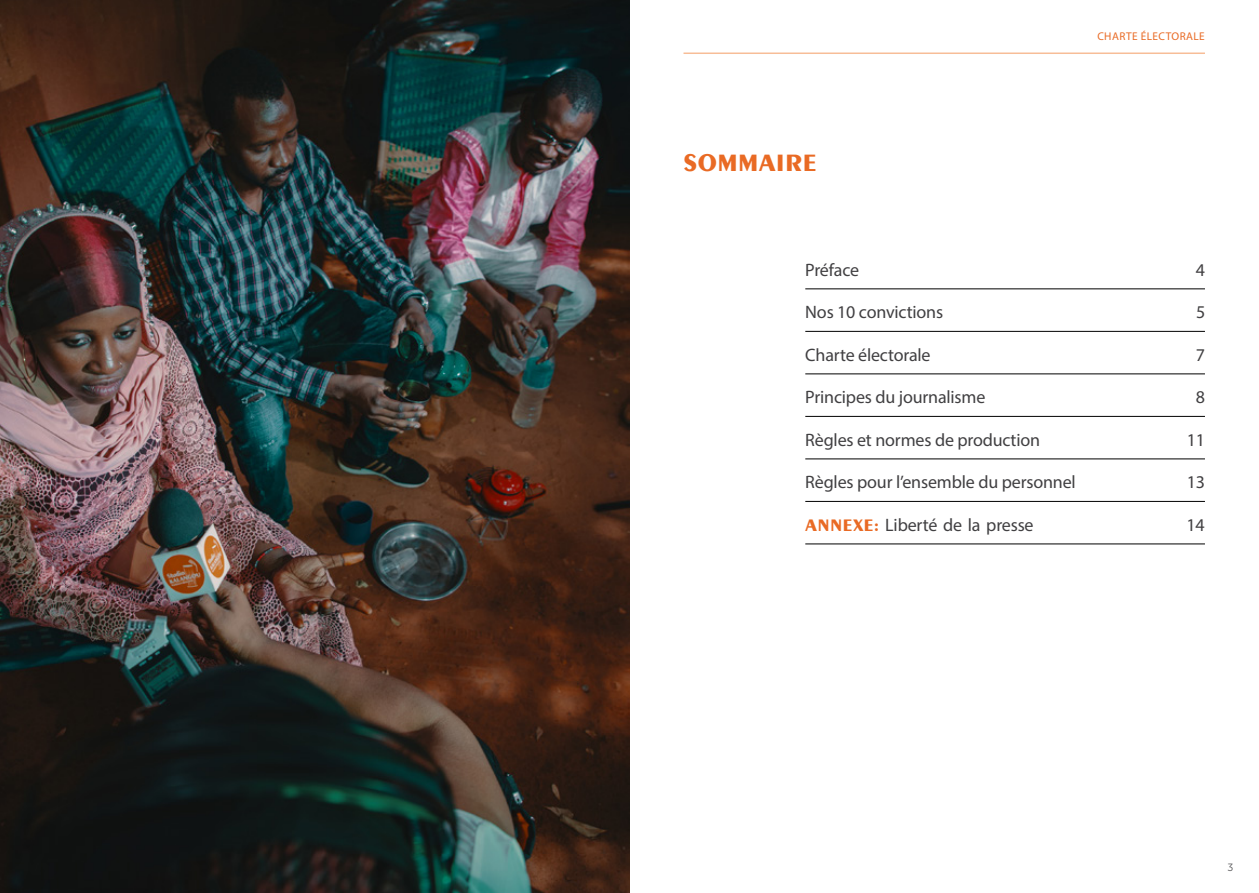
<style>
.page{position:relative;width:1259px;height:893px;background:#fff}
.page>*{position:absolute;margin:0;border:0;box-sizing:border-box;transform-origin:0 0}
.t1{font:700 25.5px "Peignot";letter-spacing:.01em;color:#e96a24}
.t2{font:18px "Myriad Pro";letter-spacing:-.01em;color:#414042}
.t3{font:11.25px "Myriad Pro";letter-spacing:.04em;color:#e96a24}
.t4{font:10.5px "Museo Sans 300";color:#4d4d4f}
.s1{font-family:"Peignot";font-weight:700;color:#e96a24}
</style>
<div class="page">
<hr style="left:683px;top:53px;width:522px;height:1px;background:#f7bd97">
<hr style="left:805px;top:288px;width:400px;height:1px;background:#000">
<hr style="left:805px;top:331px;width:400px;height:1px;background:#000">
<hr style="left:805px;top:373px;width:400px;height:1px;background:#000">
<hr style="left:805px;top:416px;width:400px;height:1px;background:#000">
<hr style="left:805px;top:458px;width:400px;height:1px;background:#000">
<hr style="left:805px;top:501px;width:400px;height:1px;background:#000">
<hr style="left:805px;top:544px;width:400px;height:1px;background:#000">
<img style="left:0;top:0;width:629px;height:893px">
<h1 class="t1" style="left:683px;top:148px;width:135px">SOMMAIRE</h1>
<p class="t3" style="left:1097px;top:29px;width:109px">CHARTE ÉLECTORALE</p>
<p class="t2" style="left:805px;top:259px;width:55px">Préface</p>
<p class="t2" style="left:1195px;top:259px;width:11px">4</p>
<p class="t2" style="left:805px;top:301px;width:139px">Nos 10 convictions</p>
<p class="t2" style="left:1196px;top:301px;width:11px">5</p>
<p class="t2" style="left:805px;top:344px;width:127px">Charte électorale</p>
<p class="t2" style="left:1196px;top:344px;width:11px">7</p>
<p class="t2" style="left:805px;top:386px;width:182px">Principes du journalisme</p>
<p class="t2" style="left:1196px;top:386px;width:11px">8</p>
<p class="t2" style="left:805px;top:429px;width:236px">Règles et normes de production</p>
<p class="t2" style="left:1187px;top:429px;width:20px">11</p>
<p class="t2" style="left:805px;top:471px;width:272px">Règles pour l’ensemble du personnel</p>
<p class="t2" style="left:1187px;top:471px;width:20px">13</p>
<p class="t2" style="left:805px;top:514px;width:230px"><span class="s1">ANNEXE:</span> Liberté de la presse</p>
<p class="t2" style="left:1186px;top:514px;width:20px">14</p>
<p class="t4" style="left:1227px;top:862px;width:7px">3</p>
</div>
